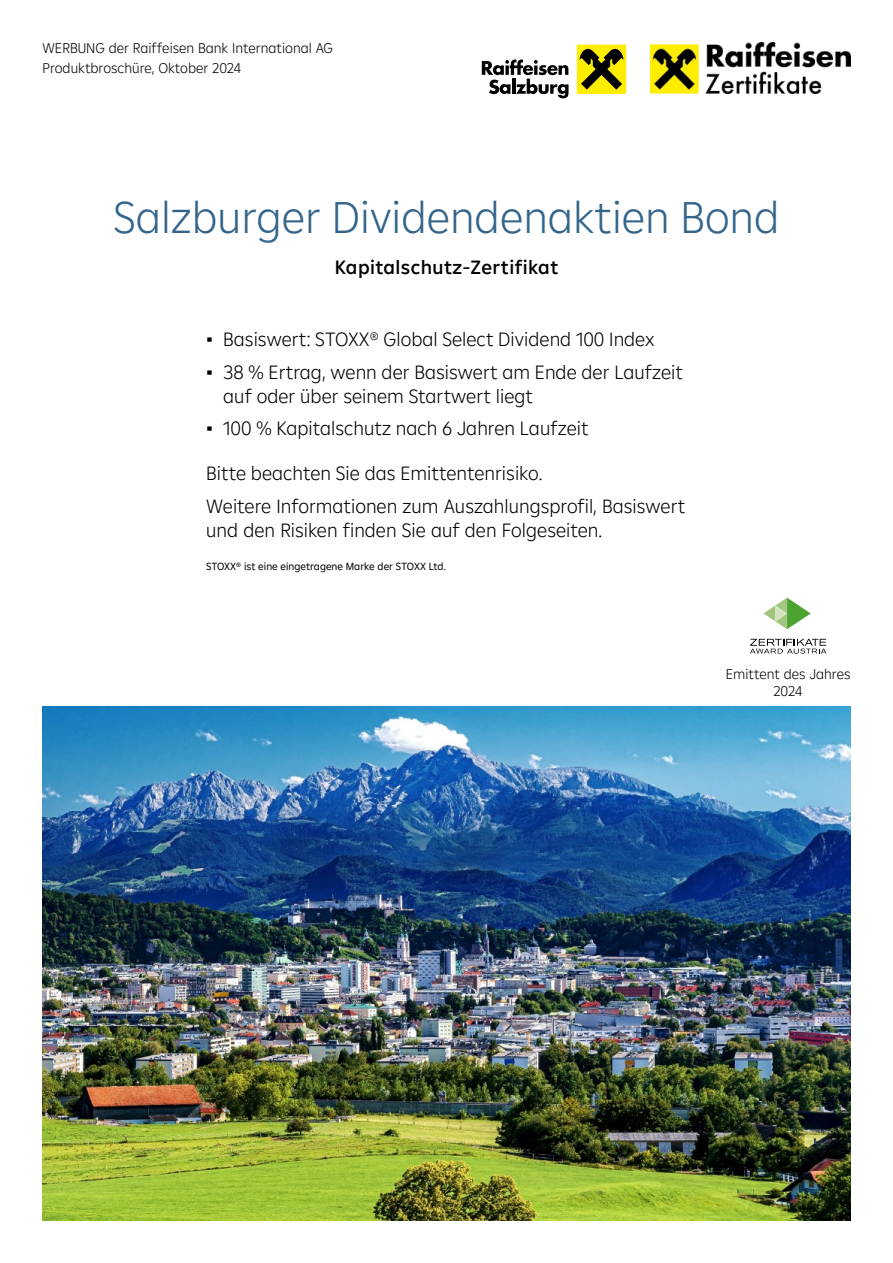
<style>
.page{position:relative;width:893px;height:1263px;background:#fff}
.page>*{position:absolute;margin:0;border:0;box-sizing:border-box;transform-origin:0 0}
.Titel_Blau{font:300 45px "Amalia";color:#33648b}
.Fließtext{font:300 19.5px/24px "Amalia";color:#000}
.Bulletpoints_Deckblatt{font:300 19.5px "Amalia";color:#000}
.Deckblatt_-_Produktkategorie{font:500 19.5px "Amalia";letter-spacing:.02em;color:#000}
.Kopfzeile{font:300 14.25px/19.4px "Amalia";color:#000}
.Fußnote{font:10.5px "Amalia";color:#000}
.s1{font-family:"Trebuchet MS";font-weight:400}
</style>
<div class="page">
<img style="left:651px;top:43px;width:199px;height:51px">
<svg style="left:763px;top:598px;width:48px;height:31px"></svg>
<svg style="left:750px;top:639px;width:76px;height:15px"></svg>
<img style="left:43px;top:707px;width:807px;height:513px">
<div style="left:577px;top:45px;width:49px;height:49px;background:#ffed00"></div>
<svg style="left:580px;top:48px;width:43px;height:42px"></svg>
<svg style="left:482px;top:59px;width:86px;height:39px"></svg>
<p class="Kopfzeile" style="left:43px;top:38px;width:292px">WERBUNG der Raiffeisen Bank International AG<br>Produktbroschüre, Oktober 2024</p>
<p class="Titel_Blau" style="left:113px;top:188px;width:667px">Salzburger Dividendenaktien Bond</p>
<p class="Deckblatt_-_Produktkategorie" style="left:335px;top:255px;width:225px">Kapitalschutz-Zertifikat</p>
<p class="Fließtext" style="left:206px;top:326px;width:450px"><span class="s1">▪</span> Basiswert: STOXX® Global Select Dividend 100 Index</p>
<p class="Fließtext" style="left:223px;top:359px;width:461px;text-indent:-17px"><span class="s1">▪</span> 38 % Ertrag, wenn der Basiswert am Ende der Laufzeit auf oder über seinem Startwert liegt</p>
<p class="Fließtext" style="left:206px;top:416px;width:384px"><span class="s1">▪</span> 100 % Kapitalschutz nach 6 Jahren Laufzeit</p>
<p class="Bulletpoints_Deckblatt" style="left:206px;top:461px;width:338px">Bitte beachten Sie das Emittentenrisiko.</p>
<p class="Fließtext" style="left:206px;top:493px;width:481px">Weitere Informationen zum Auszahlungsprofil, Basiswert und den Risiken finden Sie auf den Folgeseiten.</p>
<p class="Fußnote" style="left:206px;top:560px;width:241px">STOXX® ist eine eingetragene Marke der STOXX Ltd.</p>
<p class="Kopfzeile" style="left:726px;top:664px;width:126px;line-height:17.2px;text-align:center">Emittent des Jahres<br>2024</p>
</div>
